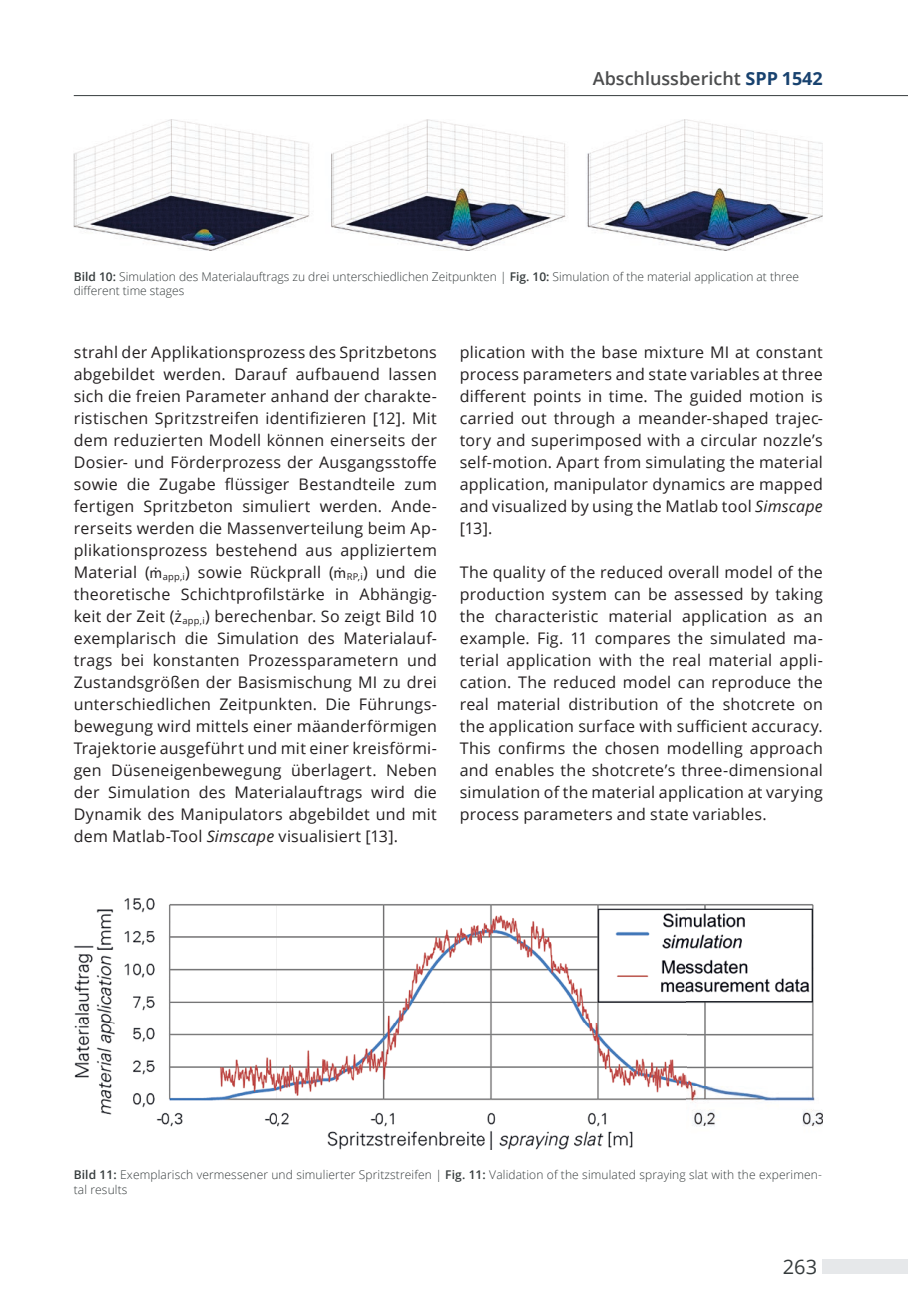
<style>
.page{position:relative;width:908px;height:1304px;background:#fff}
.page>*{position:absolute;margin:0;border:0;box-sizing:border-box;transform-origin:0 0}
.t1{font:20px "Open Sans Regular 2";color:#353b3c}
.t2{font:600 18px "Open Sans";color:#4b4c4d}
.t3{font:16px/22px "Open Sans Regular 2";letter-spacing:.015em;color:#231f20;text-align:justify}
.t4{font:16px/22px "Open Sans";letter-spacing:.015em;color:#231f20}
.t5{font:12px/14.4px "Open Sans Light 2";letter-spacing:.01em;color:#353b3c}
.t6{font:300 12px "Open Sans";color:#353b3c}
.s1{font-weight:700;color:#18426f}
.s2{font-family:"Open Sans";font-weight:600}
.s3{font-family:"Calibri"}
.s4{font-family:"Open Sans"}
.s5{font-family:"Open Sans";font-style:italic}
</style>
<div class="page">
<div style="left:822px;top:1259px;width:85px;height:15px;background:#e6e8ea"></div>
<hr style="left:74px;top:95px;width:833px;height:1px;background:#353b3c">
<img style="left:74px;top:119px;width:748px;height:131px">
<img style="left:74px;top:898px;width:748px;height:251px">
<p class="t2" style="left:592px;top:66px;width:231px">Abschlussbericht <span class="s1">SPP 1542</span></p>
<p class="t5" style="left:74px;top:269px;width:726px"><span class="s2">Bild 10:</span> Simulation des Materialauftrags zu drei unterschiedlichen Zeitpunkten | <span class="s2">Fig. 10:</span> Simulation of the material application at three</p>
<p class="t6" style="left:74px;top:282px;width:112px">different time stages</p>
<p class="t3" style="left:74px;top:341px;width:364px">strahl der Applikationsprozess des Spritzbetons abgebildet werden. Darauf aufbauend lassen sich die freien Parameter anhand der charakte-</p>
<p class="t4" style="left:74px;top:407px;width:364px">ristischen Spritzstreifen identifizieren [12]. Mit</p>
<p class="t3" style="left:74px;top:429px;width:364px">dem reduzierten Modell können einerseits der</p>
<p class="t4" style="left:74px;top:451px;width:364px">Dosier- und Förderprozess der Ausgangsstoffe sowie die Zugabe flüssiger Bestandteile zum</p>
<p class="t3" style="left:74px;top:495px;width:364px">fertigen Spritzbeton simuliert werden. Ande&shy;rerseits werden die Massenverteilung beim Ap&shy;plikationsprozess bestehend aus appliziertem Material (<span class="s3">ṁ</span><sub>app,i</sub>) sowie Rückprall (<span class="s3">ṁ</span><sub>RP,i</sub>) und die</p>
<p class="t4" style="left:74px;top:583px;width:364px">theoretische Schichtprofilstärke in Abhängig-</p>
<p class="t3" style="left:74px;top:605px;width:364px"><span class="s4">keit der Zeit (ż</span><sub>app,i</sub>) berechenbar. So zeigt Bild 10 exemplarisch die Simulation des Materialauf&shy;trags bei konstanten Prozessparametern und Zustandsgrößen der Basismischung MI zu drei unterschiedlichen Zeitpunkten. Die Führungs&shy;bewegung wird mittels einer mäanderförmigen Trajektorie ausgeführt und mit einer kreisförmi&shy;gen Düseneigenbewegung überlagert. Neben der Simulation des Materialauftrags wird die Dynamik des Manipulators abgebildet und mit dem Matlab-Tool <span class="s5">Simscape</span> visualisiert [13].</p>
<p class="t3" style="left:459px;top:341px;width:364px">plication with the base mixture MI at constant process parameters and state variables at three</p>
<p class="t4" style="left:459px;top:385px;width:364px">different points in time. The guided motion is</p>
<p class="t3" style="left:459px;top:407px;width:364px">carried out through a meander-shaped trajec&shy;tory and superimposed with a circular nozzle’s self-motion. Apart from simulating the material application, manipulator dynamics are mapped and visualized by using the Matlab tool <span class="s5">Simscape </span>[13].</p>
<p class="t3" style="left:459px;top:561px;width:364px">The quality of the reduced overall model of the production system can be assessed by taking the characteristic material application as an example. Fig. 11 compares the simulated ma&shy;terial application with the real material appli&shy;cation. The reduced model can reproduce the real material distribution of the shotcrete on</p>
<p class="t4" style="left:459px;top:715px;width:364px">the application surface with sufficient accuracy.<br>This confirms the chosen modelling approach</p>
<p class="t3" style="left:459px;top:759px;width:364px">and enables the shotcrete’s three-dimensional simulation of the material application at varying process parameters and state variables.</p>
<p class="t5" style="left:74px;top:1167px;width:749px"><span class="s2">Bild 11:</span> Exemplarisch vermessener und simulierter Spritzstreifen | <span class="s2">Fig. 11:</span> Validation of the simulated spraying slat with the experimen&shy;tal results</p>
<p class="t1" style="left:782px;top:1253px;width:36px">263</p>
</div>
